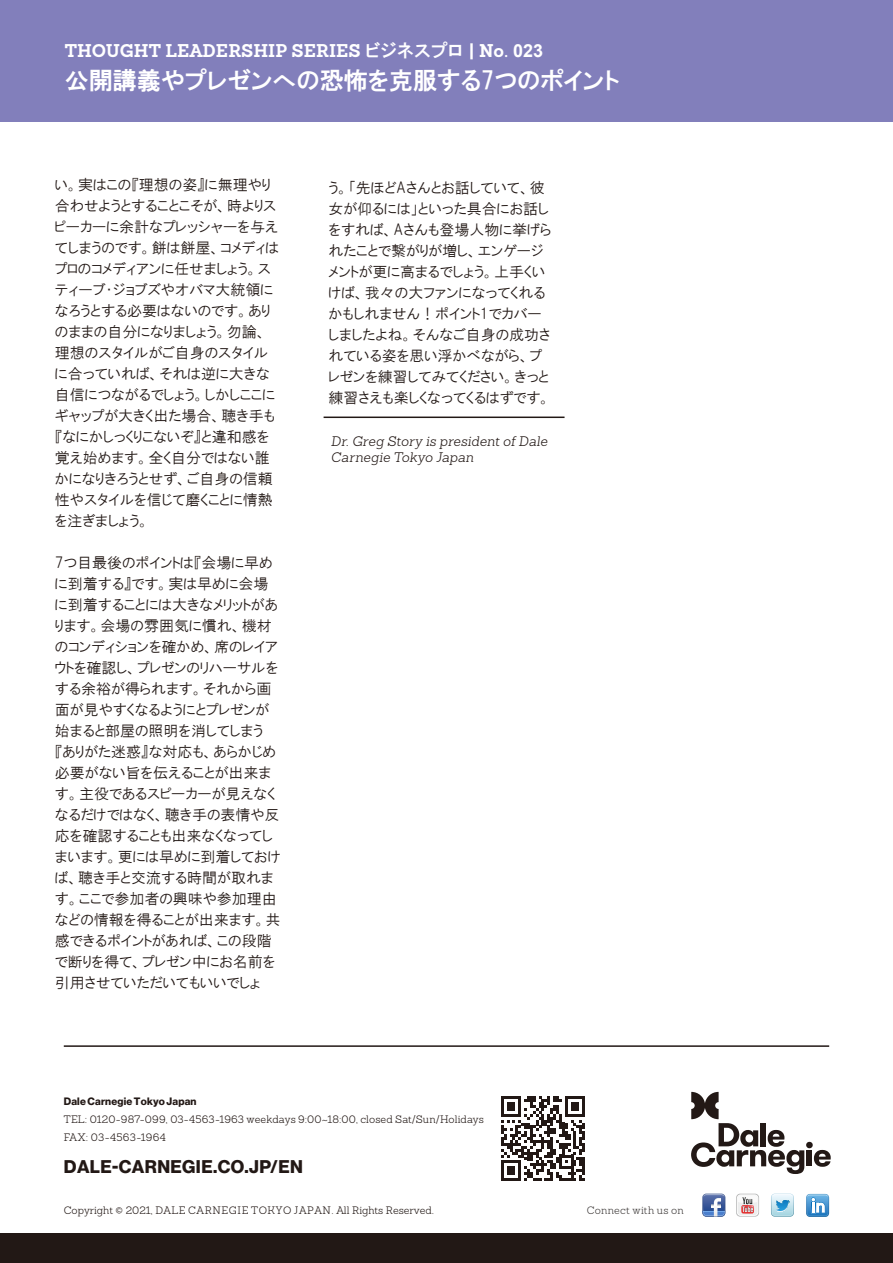
<style>
.page{position:relative;width:893px;height:1263px;background:#fff}
.page>*{position:absolute;margin:0;border:0;box-sizing:border-box;transform-origin:0 0}
.t1{font:24px "HGP Gothic E";color:#fff}
.t2{font:700 18px "Sanchez Slab";color:#fff}
.t3{font:18px "N Haas Grotesk DS Std 75 Bd";letter-spacing:.025em;color:#221815}
.t4{font:15px/21px "HGP Gothic M";color:#221815}
.t5{font:italic 300 13.5px/16.5px "Sanchez Slab";letter-spacing:.01em;color:#221815}
.t6{font:300 10.5px/18.3px "Sanchez Slab";letter-spacing:.01em;color:#221815}
.t7{font:10.5px "N Haas Grotesk DS Std 75 Bd";letter-spacing:.02em;color:#221815}
.t8{font:300 10.5px "Sanchez Slab";letter-spacing:.025em;color:#3e3a39}
.s1{font-family:"HGP Gothic E";font-weight:400}
.s2{font-family:"Arial"}
.s3{font-family:"Minion Pro";font-weight:400}
</style>
<div class="page">
<div style="left:0;top:0;width:893px;height:121px;background:#827fbb"></div>
<svg style="left:806px;top:1194px;width:23px;height:23px"></svg>
<svg style="left:702px;top:1194px;width:23px;height:22px"></svg>
<svg style="left:736px;top:1194px;width:23px;height:22px"></svg>
<div style="left:737px;top:1194px;width:21px;height:22px;background:#f6f7f7;border-radius:4px"></div>
<svg style="left:738px;top:1195px;width:20px;height:20px"></svg>
<svg style="left:738px;top:1195px;width:20px;height:18px"></svg>
<svg style="left:771px;top:1194px;width:23px;height:22px"></svg>
<svg style="left:691px;top:1092px;width:140px;height:82px"></svg>
<svg style="left:501px;top:1096px;width:84px;height:85px"></svg>
<div style="left:0;top:1234px;width:893px;height:29px;background:#221815"></div>
<hr style="left:324px;top:416px;width:241px;height:2px;background:#221815">
<hr style="left:64px;top:1045px;width:765px;height:2px;background:#221815">
<p class="t2" style="left:65px;top:38px;width:480px">THOUGHT LEADERSHIP SERIES <span class="s1">ビジネスプロ</span> | No. <span class="s2">0</span><span class="s2">23</span></p>
<h1 class="t1" style="left:65px;top:69px;width:556px">公開講義やプレゼンへの恐怖を克服する7つのポイント</h1>
<p class="t4" style="left:55px;top:174px;width:226px">い。実はこの『理想の姿』に無理やり合わせようとすることこそが、時よりスピーカーに余計なプレッシャーを与えてしまうのです。餅は餅屋、コメディはプロのコメディアンに任せましょう。スティーブ・ジョブズやオバマ大統領になろうとする必要はないのです。ありのままの自分になりましょう。勿論、理想のスタイルがご自身のスタイルに合っていれば、それは逆に大きな自信につながるでしょう。しかしここにギャップが大きく出た場合、聴き手も『なにかしっくりこないぞ』と違和感を覚え始めます。全く自分ではない誰かになりきろうとせず、ご自身の信頼性やスタイルを信じて磨くことに情熱を注ぎましょう。</p>
<p class="t4" style="left:55px;top:552px;width:227px">7つ目最後のポイントは『会場に早めに到着する』です。実は早めに会場に到着することには大きなメリットがあります。会場の雰囲気に慣れ、機材のコンディションを確かめ、席のレイアウトを確認し、プレゼンのリハーサルをする余裕が得られます。それから画面が見やすくなるようにとプレゼンが始まると部屋の照明を消してしまう<br>『ありがた迷惑』な対応も、あらかじめ必要がない旨を伝えることが出来ます。主役であるスピーカーが見えなくなるだけではなく、聴き手の表情や反応を確認することも出来なくなってしまいます。更には早めに到着しておけば、聴き手と交流する時間が取れます。ここで参加者の興味や参加理由などの情報を得ることが出来ます。共感できるポイントがあれば、この段階で断りを得て、プレゼン中にお名前を引用させていただいてもいいでしょ</p>
<p class="t4" style="left:329px;top:177px;width:224px">う。「先ほどAさんとお話していて、彼女が仰るには」といった具合にお話しをすれば、Aさんも登場人物に挙げられたことで繋がりが増し、エンゲージメントが更に高まるでしょう。上手くいけば、我々の大ファンになってくれるかもしれません！ポイント1でカバーしましたよね。そんなご自身の成功されている姿を思い浮かべながら、プレゼンを練習してみてください。きっと練習さえも楽しくなってくるはずです。</p>
<p class="t5" style="left:331px;top:433px;width:218px">Dr. Greg Story is president of Dale<br>Carnegie Tokyo Japan</p>
<p class="t7" style="left:64px;top:1095px;width:134px">Dale Carnegie Tokyo Japan</p>
<p class="t6" style="left:64px;top:1110px;width:422px">TEL: 0120-987-099, 03-4563-1963 weekdays 9:00<span class="s3">~</span>18:00, closed Sat/Sun/Holidays<br>FAX: 03-4563-1964</p>
<p class="t3" style="left:64px;top:1156px;width:240px">DALE-CARNEGIE.CO.JP/EN</p>
<p class="t6" style="left:64px;top:1201px;width:372px">Copyright © 2021, DALE CARNEGIE TOKYO JAPAN. All Rights Reserved.</p>
<p class="t8" style="left:587px;top:1204px;width:98px">Connect with us on</p>
</div>
